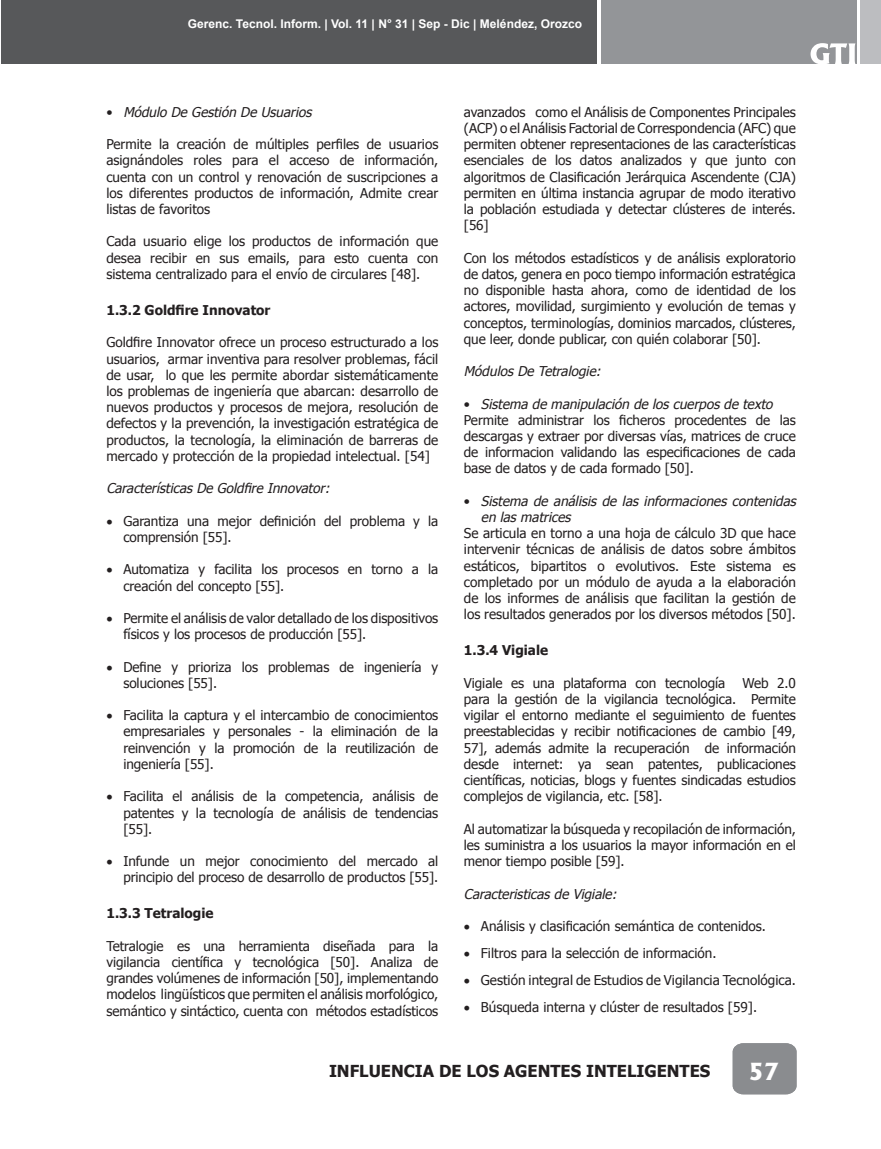
<style>
.page{position:relative;width:881px;height:1149px;background:#fff}
.page>*{position:absolute;margin:0;border:0;box-sizing:border-box;transform-origin:0 0}
.t1{font:800 22.5px "Albertus";color:#fff}
.t2{font:700 16.5px "Tahoma";color:#231f20}
.t3{font:13.5px/16.2px "Tahoma";letter-spacing:-.005em;color:#231f20;text-align:justify}
.t4{font:italic 13.5px/16.2px "Tahoma";color:#231f20}
.t5{font:700 13.5px "Tahoma";color:#231f20}
.t6{font:700 12px "Arial";color:#fff}
.s1{font-style:normal}
.s2{font-style:italic}
</style>
<div class="page">
<div style="left:1px;top:0;width:595px;height:64px;background:#57585a"></div>
<div style="left:600px;top:0;width:256px;height:64px;background:#939598"></div>
<div style="left:860px;top:0;width:20px;height:64px;background:#bcbdc0"></div>
<div style="left:732px;top:1043px;width:64px;height:50px;background:#8a8c8f"></div>
<hr style="left:0;top:0;width:1px;height:64px;background:#57585a">
<svg style="left:810px;top:43px;width:45px;height:21px"></svg>
<p class="t6" style="left:188px;top:16px;width:395px">Gerenc. Tecnol. Inform. | Vol. 11 | N° 31 | Sep - Dic | Meléndez, Orozco</p>
<p class="t4" style="left:106px;top:103px;width:210px"><span class="s1">•</span> Módulo De Gestión De Usuarios</p>
<p class="t3" style="left:106px;top:135px;width:333px">Permite la creación de múltiples perfiles de usuarios asignándoles roles para el acceso de información, cuenta con un control y renovación de suscripciones a los diferentes productos de información, Admite crear listas de favoritos</p>
<p class="t3" style="left:106px;top:233px;width:333px">Cada usuario elige los productos de información que desea recibir en sus emails, para esto cuenta con sistema centralizado para el envío de circulares [48].</p>
<p class="t5" style="left:106px;top:300px;width:165px">1.3.2 Goldfire Innovator</p>
<p class="t3" style="left:106px;top:333px;width:333px">Goldfire Innovator ofrece un proceso estructurado a los usuarios, armar inventiva para resolver problemas, fácil de usar, lo que les permite abordar sistemáticamente los problemas de ingeniería que abarcan: desarrollo de nuevos productos y procesos de mejora, resolución de defectos y la prevención, la investigación estratégica de productos, la tecnología, la eliminación de barreras de mercado y protección de la propiedad intelectual. [54]</p>
<p class="t4" style="left:106px;top:479px;width:228px">CaracterísticasDe Goldfire Innovator:</p>
<p class="t3" style="left:123px;top:512px;width:316px;text-indent:-17px">• Garantiza una mejor definición del problema y la comprensión [55].</p>
<p class="t3" style="left:123px;top:560px;width:316px;text-indent:-17px">• Automatiza y facilita los procesos en torno a la creación del concepto [55].</p>
<p class="t3" style="left:123px;top:609px;width:316px;text-indent:-17px">• Permite el análisis de valor detallado de los dispositivos físicos y los procesos de producción [55].</p>
<p class="t3" style="left:123px;top:657px;width:316px;text-indent:-17px">• Define y prioriza los problemas de ingeniería y soluciones [55].</p>
<p class="t3" style="left:123px;top:706px;width:316px;text-indent:-17px">• Facilita la captura y el intercambio de conocimientos empresariales y personales - la eliminación de la reinvención y la promoción de la reutilización de ingeniería [55].</p>
<p class="t3" style="left:123px;top:787px;width:316px;text-indent:-17px">• Facilita el análisis de la competencia, análisis de patentes y la tecnología de análisis de tendencias [55].</p>
<p class="t3" style="left:106px;top:852px;width:333px;text-align:right">• Infunde un mejor conocimiento del mercado al principio del proceso de desarrollo de productos [55].</p>
<p class="t5" style="left:106px;top:903px;width:109px">1.3.3 Tetralogie</p>
<p class="t3" style="left:106px;top:936px;width:333px">Tetralogie es una herramienta diseñada para la vigilancia científica y tecnológica [50]. Analiza de grandes volúmenes de información [50], implementando modelos lingüísticos que permiten el análisis morfológico, semántico y sintáctico, cuenta con métodos estadísticos</p>
<p class="t3" style="left:463px;top:103px;width:333px">avanzados como el Análisis de Componentes Principales (ACP) o el Análisis Factorial de Correspondencia (AFC) que permiten obtener representaciones de las características esenciales de los datos analizados y que junto con algoritmos de Clasificación Jerárquica Ascendente (CJA) permiten en última instancia agrupar de modo iterativo la población estudiada y detectar clústeres de interés. [56]</p>
<p class="t3" style="left:463px;top:249px;width:333px">Con los métodos estadísticos y de análisis exploratorio de datos, genera en poco tiempo información estratégica no disponible hasta ahora, como de identidad de los actores, movilidad, surgimiento y evolución de temas y conceptos, terminologías, dominios marcados, clústeres, que leer, donde publicar, con quién colaborar [50].</p>
<p class="t4" style="left:463px;top:362px;width:142px">MódulosDe Tetralogie:</p>
<p class="t3" style="left:463px;top:395px;width:333px;text-align:left">• <span class="s2">Sistema de manipulación de loscuerposde texto </span>Permite administrar los ficheros procedentes de las descargas y extraer por diversas vías, matrices de cruce de informacion validando las especificaciones de cada base de datos y de cada formado [50].</p>
<p class="t4" style="left:480px;top:492px;width:320px;text-indent:-17px"><span class="s1">•</span> Sistema de análisis de las informaciones contenidas en lasmatrices</p>
<p class="t3" style="left:463px;top:524px;width:333px">Se articula en torno a una hoja de cálculo 3D que hace intervenir técnicas de análisis de datos sobre ámbitos estáticos, bipartitos o evolutivos. Este sistema es completado por un módulo de ayuda a la elaboración de los informes de análisis que facilitan la gestión de los resultados generados por los diversos métodos [50].</p>
<p class="t5" style="left:463px;top:640px;width:86px">1.3.4 Vigiale</p>
<p class="t3" style="left:463px;top:674px;width:263px">Vigiale es una plataforma con tecnología</p>
<p class="t3" style="left:463px;top:674px;width:333px;text-indent:278px">Web 2.0 para la gestión de la vigilancia tecnológica. Permite vigilar el entorno mediante el seguimiento de fuentes preestablecidas y recibir notificaciones de cambio [49, 57], además admite la recuperación de información desde internet: ya sean patentes, publicaciones científicas, noticias, blogs y fuentes sindicadas estudios complejos de vigilancia, etc. [58].</p>
<p class="t3" style="left:463px;top:819px;width:333px">Al automatizar la búsqueda y recopilación de información, les suministra a los usuarios la mayor información en el menor tiempo posible [59].</p>
<p class="t4" style="left:463px;top:884px;width:157px">Caracteristicasde Vigiale:</p>
<p class="t3" style="left:463px;top:917px;width:303px">• Análisis y clasificación semántica de contenidos.</p>
<p class="t3" style="left:463px;top:944px;width:254px">• Filtros para la selección de información.</p>
<p class="t3" style="left:463px;top:971px;width:333px">• Gestión integral de Estudios de Vigilancia Tecnológica.</p>
<p class="t3" style="left:463px;top:998px;width:294px">• Búsqueda interna y clúster de resultados [59].</p>
<p class="t2" style="left:329px;top:1058px;width:382px">INFLUENCIA DE LOS AGENTES INTELIGENTES</p>
<h1 class="t1" style="left:748px;top:1057px;width:31px">57</h1>
</div>
